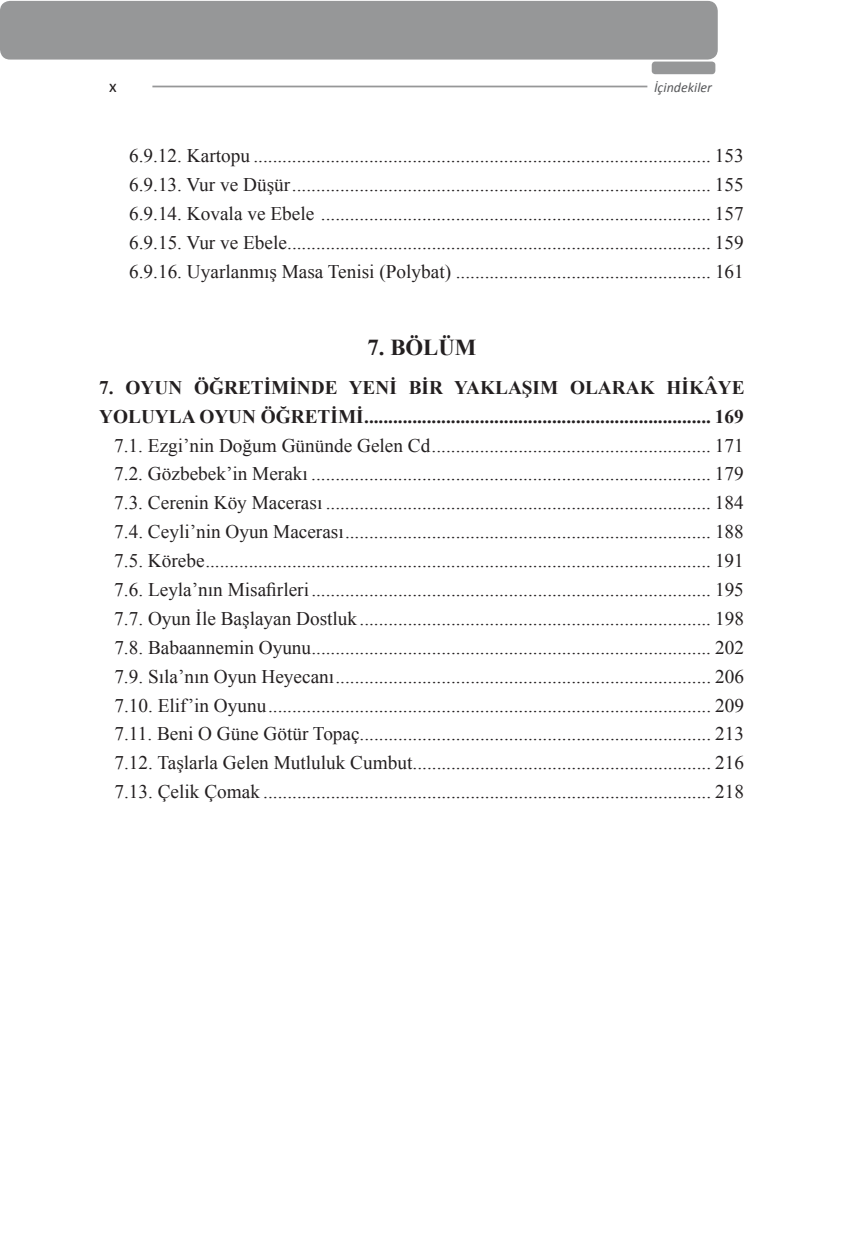
<style>
.page{position:relative;width:844px;height:1241px;background:#fff}
.page>*{position:absolute;margin:0;border:0;box-sizing:border-box;transform-origin:0 0}
.t1{font:700 22.75px "Times New Roman";color:#231f20}
.t2{font:19.25px/28.9px "Times New Roman";color:#231f20;text-align:justify}
.t3{font:700 19.25px/28.9px "Times New Roman";color:#231f20}
.t4{font:17.5px "Calibri";color:#231f20}
.t5{font:italic 14px "Calibri";color:#57585a}
</style>
<div class="page">
<hr style="left:152px;top:86px;width:495px;height:1px;background:#969798">
<div style="left:0;top:1px;width:717px;height:59px;background:#969798;border-radius:10px"></div>
<div style="left:651px;top:62px;width:64px;height:12px;background:#969798;border-radius:4px"></div>
<p class="t4" style="left:109px;top:75px;width:9px">x</p>
<p class="t5" style="left:654px;top:78px;width:59px">İçindekiler</p>
<p class="t2" style="left:129px;top:141px;width:616px">6.9.12. Kartopu ............................................................................................... 153<br>6.9.13. Vur ve Düşür....................................................................................... 155<br>6.9.14. Kovala ve Ebele ................................................................................. 157<br>6.9.15. Vur ve Ebele........................................................................................ 159<br>6.9.16. Uyarlanmış Masa Tenisi (Polybat) ..................................................... 161</p>
<p class="t1" style="left:367px;top:331px;width:110px">7. BÖLÜM</p>
<p class="t3" style="left:99px;top:372px;width:646px">7. OYUN ÖĞRETİMİNDE YENİ BİR YAKLAŞIM OLARAK HİKÂYE<br>YOLUYLA OYUN ÖĞRETİMİ........................................................................ 169</p>
<p class="t2" style="left:114px;top:430px;width:631px">7.1. Ezgi’nin Doğum Gününde Gelen Cd.......................................................... 171<br>7.2. Gözbebek’in Merakı ................................................................................... 179<br>7.3. Cerenin Köy Macerası ................................................................................ 184<br>7.4. Ceyli’nin Oyun Macerası............................................................................ 188<br>7.5. Körebe......................................................................................................... 191<br>7.6. Leyla’nın Misafirleri................................................................................... 195<br>7.7. Oyun İle Başlayan Dostluk......................................................................... 198<br>7.8. Babaannemin Oyunu................................................................................... 202<br>7.9. Sıla’nın Oyun Heyecanı.............................................................................. 206<br>7.10. Elif’in Oyunu............................................................................................ 209<br>7.11. Beni O Güne Götür Topaç......................................................................... 213<br>7.12. Taşlarla Gelen Mutluluk Cumbut.............................................................. 216<br>7.13. Çelik Çomak ............................................................................................. 218</p>
</div>
